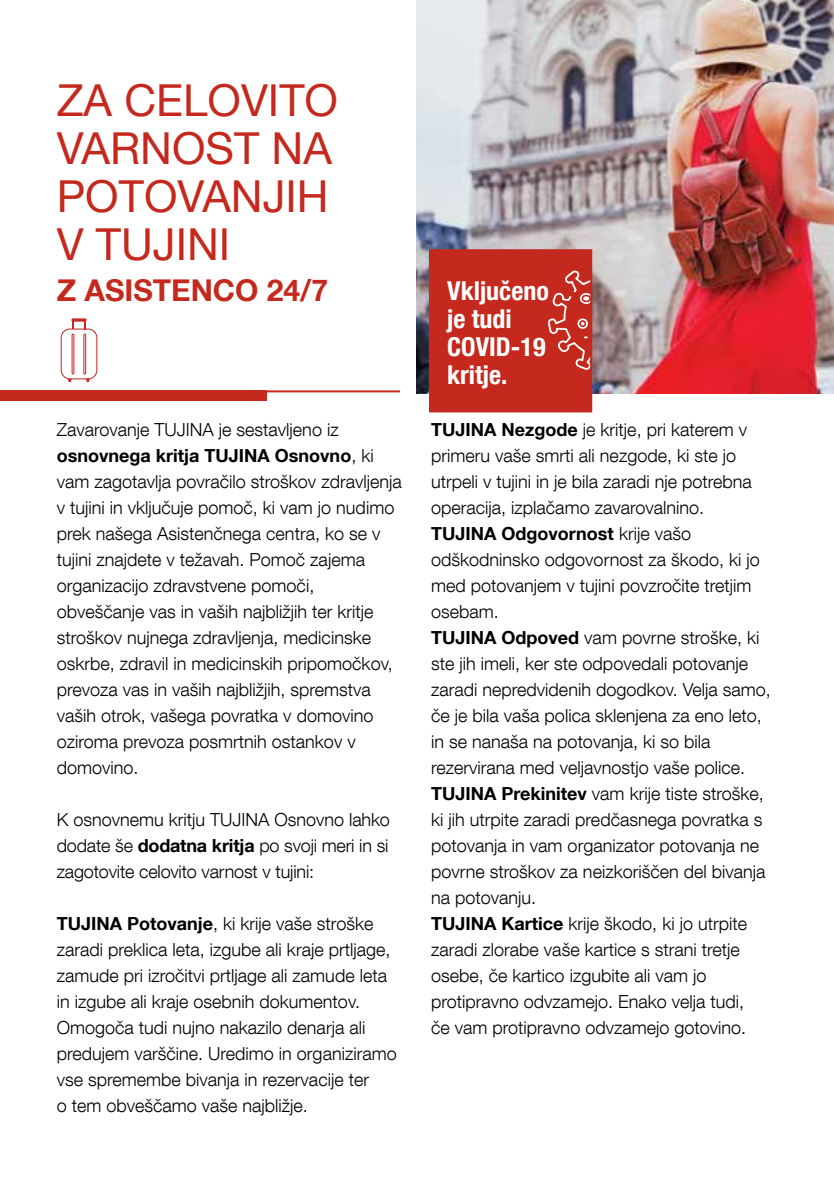
<style>
.page{position:relative;width:834px;height:1191px;background:#fff}
.page>*{position:absolute;margin:0;border:0;box-sizing:border-box;transform-origin:0 0}
.t1{font:44px/48px "Helvetica Neue LT Com";color:#c5281c}
.t2{font:700 30px "Helvetica Neue LT Com";color:#c5281c}
.t3{font:700 condensed 26px/28px "Helvetica Neue LT Com";color:#fff}
.t4{font:300 18px/26px "Helvetica Neue LT Com";color:#000}
.s1{font-weight:700}
</style>
<div class="page">
<img style="left:417px;top:0;width:416px;height:393px">
<div style="left:0;top:390px;width:266px;height:10px;background:#c5281c"></div>
<hr style="left:0;top:390px;width:400px;height:2px;background:#c5281c">
<div style="left:430px;top:250px;width:161px;height:161px;background:#c5281c"></div>
<svg style="left:548px;top:270px;width:41px;height:100px"></svg>
<div style="left:579px;top:320px;width:7px;height:7px;border:2px solid #c5281c;border-radius:50%"></div>
<div style="left:429px;top:249px;width:163px;height:163px;border:2px solid #c5281c"></div>
<div style="left:61px;top:328px;width:36px;height:51px;border:1px solid #c42b27;border-radius:9px"></div>
<svg style="left:72px;top:322px;width:2px;height:7px"></svg>
<svg style="left:84px;top:322px;width:2px;height:7px"></svg>
<svg style="left:71px;top:318px;width:16px;height:4px"></svg>
<div style="left:72px;top:333px;width:2px;height:41px;border:1px solid #c42b27"></div>
<div style="left:83px;top:333px;width:3px;height:41px;border:1px solid #c42b27"></div>
<h1 class="t1" style="left:57px;top:75px;width:283px">ZA CELOVITO<br>VARNOST NA<br>POTOVANJIH<br>V TUJINI</h1>
<h2 class="t2" style="left:57px;top:271px;width:273px">Z ASISTENCO 24/7</h2>
<p class="t4" style="left:57px;top:416px;width:346px">Zavarovanje TUJINA je sestavljeno iz <span class="s1">osnovnega kritja TUJINA Osnovno</span>, ki vam zagotavlja povračilo stroškov zdravljenja v tujini in vključuje pomoč, ki vam jo nudimo prek našega Asistenčnega centra, ko se v tujini znajdete v težavah. Pomoč zajema organizacijo zdravstvene pomoči, obveščanje vas in vaših najbližjih ter kritje stroškov nujnega zdravljenja, medicinske oskrbe, zdravil in medicinskih pripomočkov, prevoza vas in vaših najbližjih, spremstva vaših otrok, vašega povratka v domovino oziroma prevoza posmrtnih ostankov v domovino.</p>
<p class="t4" style="left:57px;top:806px;width:334px;text-align:justify">K osnovnemu kritju TUJINA Osnovno lahko dodate še <span class="s1">dodatna kritja</span> po svoji meri in si zagotovite celovito varnost v tujini:</p>
<p class="t4" style="left:57px;top:910px;width:341px"><span class="s1">TUJINA Potovanje</span>, ki krije vaše stroške zaradi preklica leta, izgube ali kraje prtljage, zamude pri izročitvi prtljage ali zamude leta in izgube ali kraje osebnih dokumentov.<br>Omogoča tudi nujno nakazilo denarja ali predujem varščine. Uredimo in organiziramo vse spremembe bivanja in rezervacije ter<br>o tem obveščamo vaše najbližje.</p>
<h3 class="t3" style="left:447px;top:276px;width:103px">Vključeno je tudi<br>COVID-19 kritje.</h3>
<p class="t4" style="left:431px;top:416px;width:341px"><span class="s1">TUJINA Nezgode</span> je kritje, pri katerem v primeru vaše smrti ali nezgode, ki ste jo utrpeli v tujini in je bila zaradi nje potrebna operacija, izplačamo zavarovalnino.<br><span class="s1">TUJINA Odgovornost</span> krije vašo odškodninsko odgovornost za škodo, ki jo med potovanjem v tujini povzročite tretjim osebam.<br><span class="s1">TUJINA Odpoved</span> vam povrne stroške, ki ste jih imeli, ker ste odpovedali potovanje zaradi nepredvidenih dogodkov. Velja samo, če je bila vaša polica sklenjena za eno leto, in se nanaša na potovanja, ki so bila rezervirana med veljavnostjo vaše police.<br><span class="s1">TUJINA Prekinitev</span> vam krije tiste stroške, ki jih utrpite zaradi predčasnega povratka s potovanja in vam organizator potovanja ne povrne stroškov za neizkoriščen del bivanja na potovanju.<br><span class="s1">TUJINA Kartice</span> krije škodo, ki jo utrpite zaradi zlorabe vaše kartice s strani tretje osebe, če kartico izgubite ali vam jo protipravno odvzamejo. Enako velja tudi,<br>če vam protipravno odvzamejo gotovino.</p>
</div>
